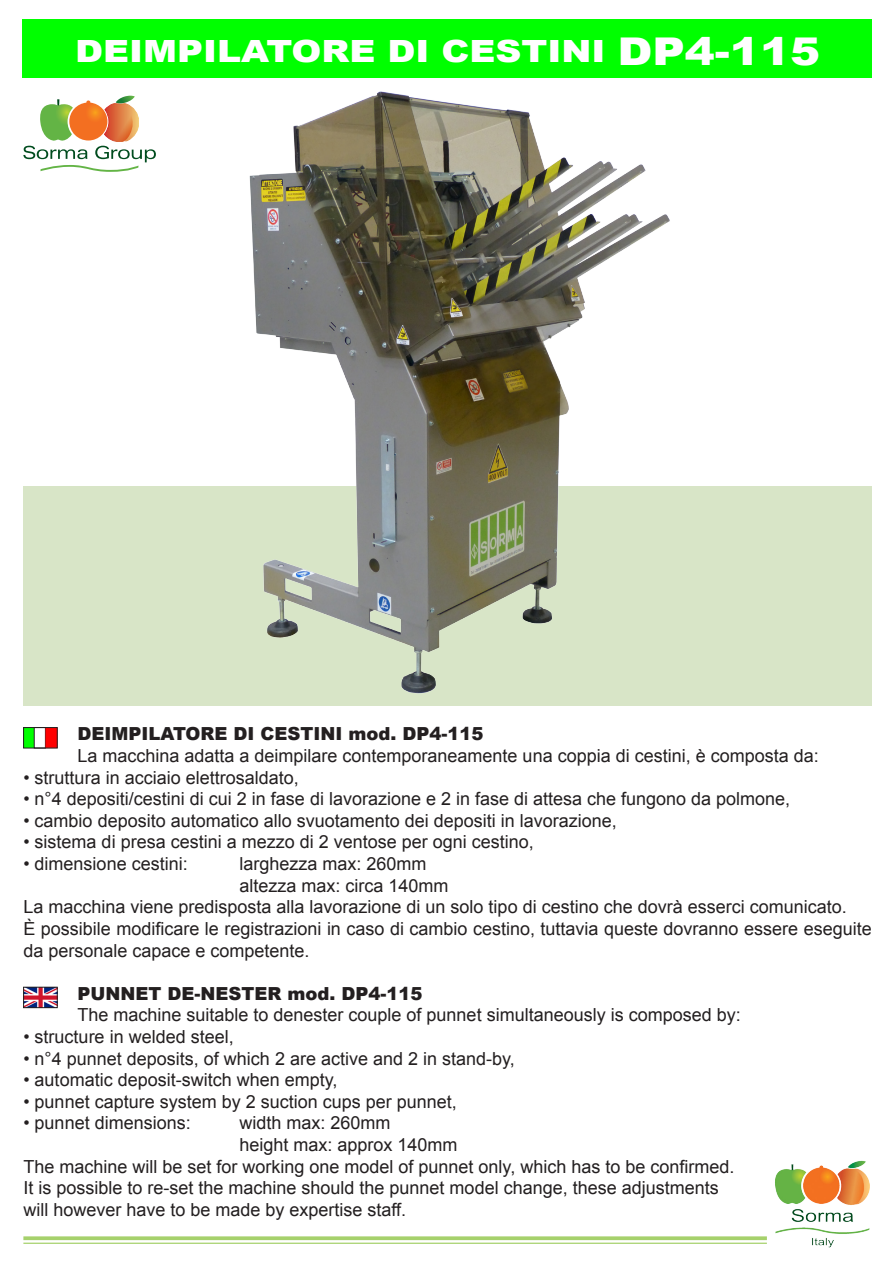
<style>
.page{position:relative;width:893px;height:1263px;background:#fff}
.page>*{position:absolute;margin:0;border:0;box-sizing:border-box;transform-origin:0 0}
.t1{font:900 30.6px "Arial";color:#fff;scale:1.18 1}
.t2{font:18px/21.6px "Arial";color:#231f20}
.t3{font:900 18px "Arial";color:#231f20}
.s1{font-size:38.25px}
</style>
<div class="page">
<div style="left:23px;top:19px;width:849px;height:58px;background:#0f0"></div>
<svg style="left:23px;top:1236px;width:744px;height:4px;background:#aed57a"></svg>
<hr style="left:23px;top:1242px;width:744px;height:2px;background:#a6d16c">
<svg style="left:23px;top:96px;width:133px;height:76px"></svg>
<img style="left:240px;top:91px;width:435px;height:607px">
<div style="left:24px;top:727px;width:10px;height:21px;background:#0f0"></div>
<div style="left:34px;top:727px;width:12px;height:21px;border:1px solid #231f20"></div>
<div style="left:46px;top:727px;width:11px;height:21px;background:#f00"></div>
<div style="left:23px;top:727px;width:34px;height:21px;border:1px solid #231f20"></div>
<img style="left:25px;top:989px;width:30px;height:17px">
<div style="left:23px;top:987px;width:34px;height:21px;border:1px solid #231f20"></div>
<img style="left:775px;top:1160px;width:95px;height:88px">
<p class="t1" style="left:75px;top:29px;width:633px">DEIMPILATORE DI CESTINI <span class="s1">DP4-115</span></p>
<p class="t3" style="left:77px;top:721px;width:408px">DEIMPILATORE DI CESTINI mod. DP4-115</p>
<p class="t2" style="left:77px;top:745px;width:743px">La macchina adatta a deimpilare contemporaneamente una coppia di cestini, è composta da:</p>
<p class="t2" style="left:23px;top:767px;width:277px">• struttura in acciaio elettrosaldato,</p>
<p class="t2" style="left:23px;top:788px;width:768px">• n°4 depositi/cestini di cui 2 in fase di lavorazione e 2 in fase di attesa che fungono da polmone,</p>
<p class="t2" style="left:23px;top:810px;width:595px">• cambio deposito automatico allo svuotamento dei depositi in lavorazione,</p>
<p class="t2" style="left:23px;top:831px;width:512px">• sistema di presa cestini a mezzo di 2 ventose per ogni cestino,</p>
<p class="t2" style="left:23px;top:853px;width:166px">• dimensione cestini:</p>
<p class="t2" style="left:239px;top:853px;width:189px">larghezza max: 260mm</p>
<p class="t2" style="left:239px;top:875px;width:211px">altezza max: circa 140mm</p>
<p class="t2" style="left:23px;top:896px;width:825px">La macchina viene predisposta alla lavorazione di un solo tipo di cestino che dovrà esserci comunicato.</p>
<p class="t2" style="left:23px;top:918px;width:850px">È possibile modificare le registrazioni in caso di cambio cestino, tuttavia queste dovranno essere eseguite da personale capace e competente.</p>
<p class="t3" style="left:77px;top:980px;width:346px">PUNNET DE-NESTER mod. DP4-115</p>
<p class="t2" style="left:77px;top:1004px;width:665px">The machine suitable to denester couple of punnet simultaneously is composed by:</p>
<p class="t2" style="left:23px;top:1026px;width:212px">• structure in welded steel,</p>
<p class="t2" style="left:23px;top:1047px;width:493px">• n°4 punnet deposits, of which 2 are active and 2 in stand-by,</p>
<p class="t2" style="left:23px;top:1069px;width:316px">• automatic deposit-switch when empty,</p>
<p class="t2" style="left:23px;top:1091px;width:435px">• punnet capture system by 2 suction cups per punnet,</p>
<p class="t2" style="left:23px;top:1112px;width:169px">• punnet dimensions:</p>
<p class="t2" style="left:239px;top:1112px;width:153px">width max: 260mm</p>
<p class="t2" style="left:239px;top:1134px;width:220px">height max: approx 140mm</p>
<p class="t2" style="left:23px;top:1155px;width:713px">The machine will be set for working one model of punnet only, which has to be confirmed.</p>
<p class="t2" style="left:23px;top:1177px;width:697px">It is possible to re-set the machine should the punnet model change, these adjustments</p>
<p class="t2" style="left:23px;top:1199px;width:384px">will however have to be made by expertise staff.</p>
</div>
